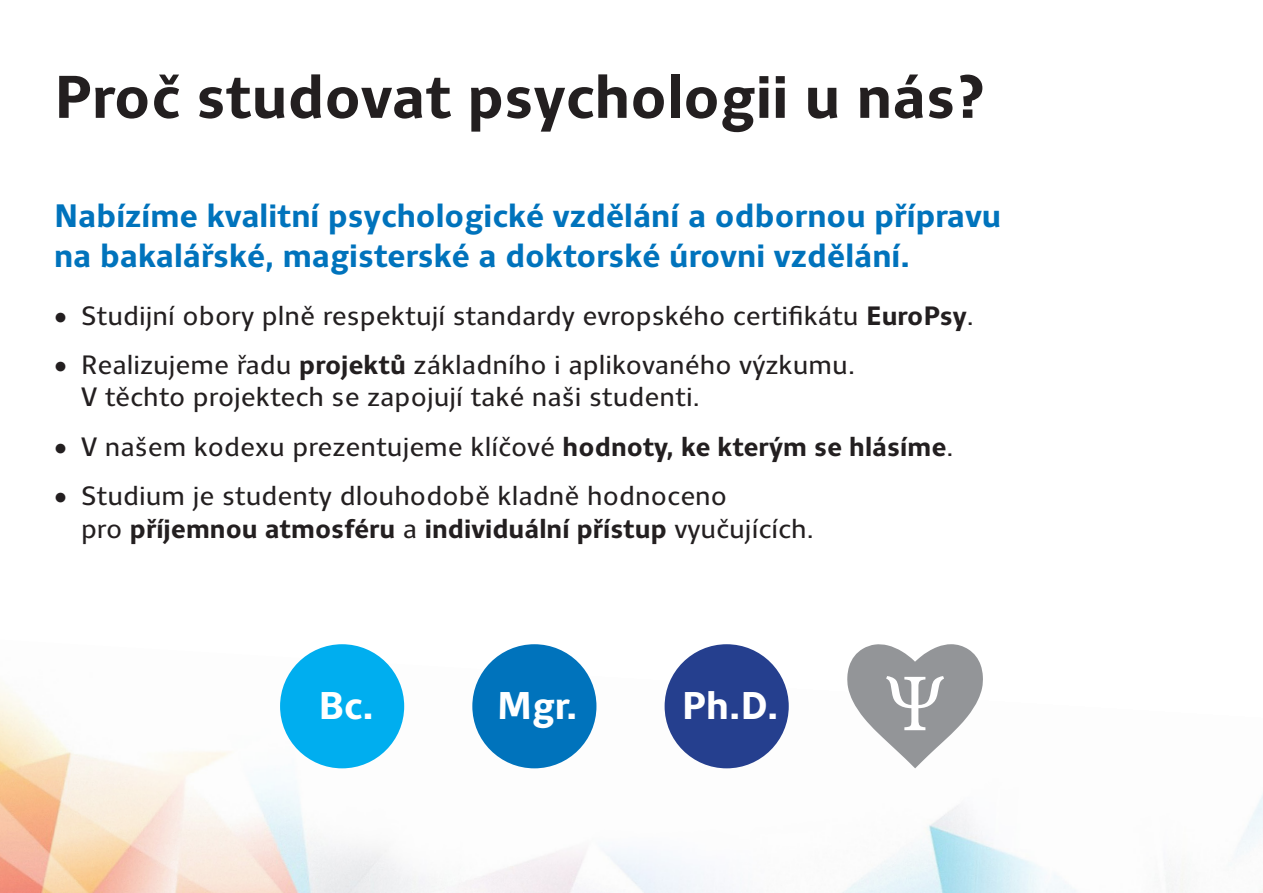
<style>
.page{position:relative;width:1263px;height:893px;background:#fff}
.page>*{position:absolute;margin:0;border:0;box-sizing:border-box;transform-origin:0 0}
.t1{font:700 61.2px "Clara Sans";color:#231f20}
.t2{font:700 39.3px "Clara Sans";color:#fff}
.t3{font:700 33px/39.6px "Clara Sans";color:#0073bc}
.t4{font:27px/32.4px "Clara Sans";color:#231f20}
.s1{font-weight:700}
</style>
<div class="page">
<img style="left:0;top:644px;width:1263px;height:249px">
<div style="left:280px;top:644px;width:124px;height:124px;background:#00aeef;border-radius:50%"></div>
<div style="left:472px;top:644px;width:124px;height:124px;background:#0073bc;border-radius:50%"></div>
<div style="left:665px;top:644px;width:124px;height:124px;background:#253f8e;border-radius:50%"></div>
<svg style="left:847px;top:644px;width:136px;height:124px"></svg>
<p class="t1" style="left:54px;top:63px;width:932px">Proč studovat psychologii u nás?</p>
<p class="t3" style="left:54px;top:196px;width:949px">Nabízíme kvalitní psychologické vzdělání a odbornou přípravu na bakalářské, magisterské a doktorské úrovni vzdělání.</p>
<p class="t4" style="left:54px;top:300px;width:921px">• Studijní obory plně respektují standardy evropského certifikátu <span class="s1">EuroPsy</span>.</p>
<p class="t4" style="left:81px;top:349px;width:775px;text-indent:-27px">• Realizujeme řadu <span class="s1">projektů</span> základního i aplikovaného výzkumu.<br>V těchto projektech se zapojují také naši studenti.</p>
<p class="t4" style="left:54px;top:431px;width:901px">• V našem kodexu prezentujeme klíčové <span class="s1">hodnoty, ke kterým se hlásíme</span>.</p>
<p class="t4" style="left:81px;top:480px;width:734px;text-indent:-27px">• Studium je studenty dlouhodobě kladně hodnoceno<br>pro <span class="s1">příjemnou atmosféru</span> a <span class="s1">individuální přístup</span> vyučujících.</p>
<p class="t2" style="left:318px;top:684px;width:57px">Bc.</p>
<p class="t2" style="left:497px;top:684px;width:82px">Mgr.</p>
<p class="t2" style="left:682px;top:684px;width:98px">Ph.D.</p>
</div>
